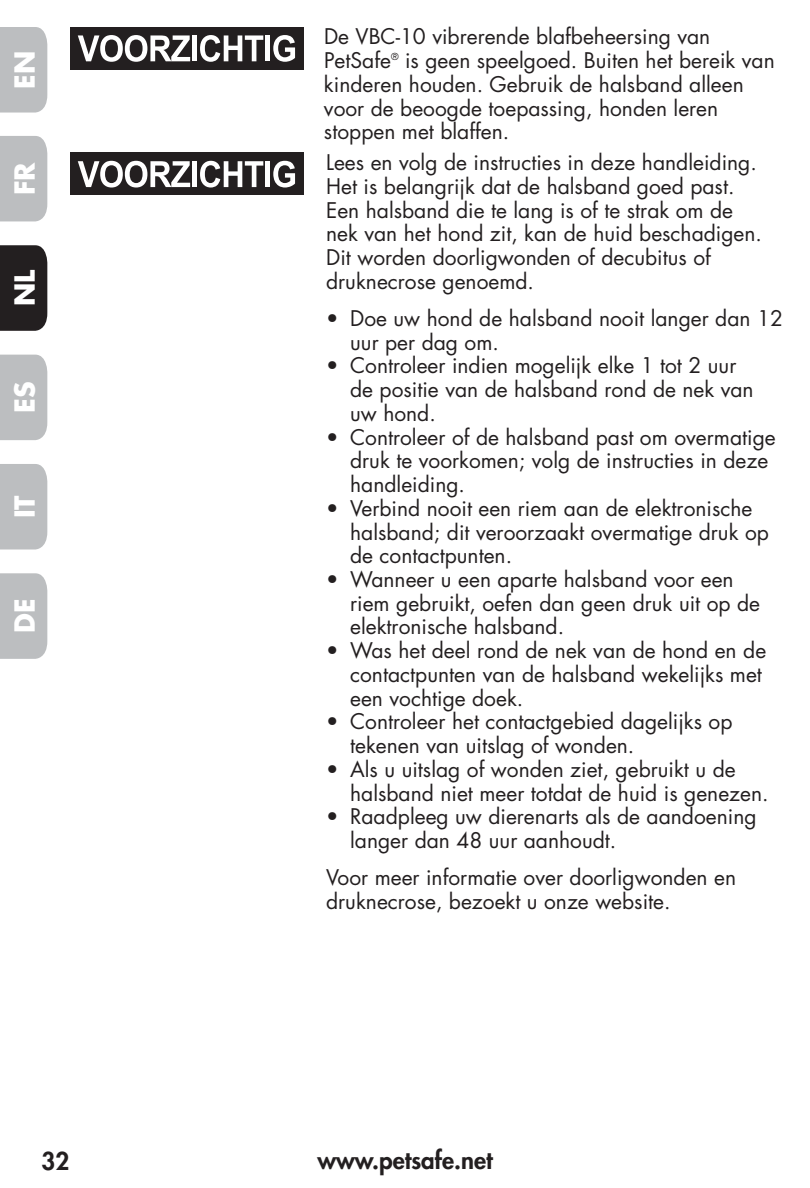
<style>
.page{position:relative;width:810px;height:1188px;background:#fff}
.page>*{position:absolute;margin:0;border:0;box-sizing:border-box;transform-origin:0 0}
.t1{font:700 27px "Futura Std";color:#fff}
.t2{font:800 24px "Futura Std";color:#231f20}
.t3{font:21px/23.7px "Futura Std";color:#231f20}
</style>
<div class="page">
<div style="left:0;top:136px;width:47px;height:85px;background:#bcbec0"></div>
<div style="left:0;top:245px;width:47px;height:86px;background:#231f20"></div>
<div style="left:0;top:355px;width:47px;height:85px;background:#bcbec0"></div>
<div style="left:0;top:464px;width:47px;height:86px;background:#bcbec0"></div>
<div style="left:0;top:573px;width:47px;height:86px;background:#bcbec0"></div>
<div style="left:0;top:27px;width:47px;height:86px;background:#bcbec0"></div>
<div style="left:70px;top:27px;width:233px;height:42px;background:#231f20"></div>
<svg style="left:78px;top:35px;width:112px;height:27px"></svg>
<div style="left:192px;top:35px;width:5px;height:26px;background:#fff"></div>
<svg style="left:200px;top:35px;width:63px;height:27px"></svg>
<hr style="left:266px;top:35px;width:4px;height:26px;background:#fff">
<svg style="left:273px;top:35px;width:22px;height:27px"></svg>
<div style="left:70px;top:153px;width:233px;height:42px;background:#231f20"></div>
<svg style="left:78px;top:161px;width:112px;height:27px"></svg>
<div style="left:192px;top:161px;width:5px;height:26px;background:#fff"></div>
<svg style="left:200px;top:161px;width:63px;height:27px"></svg>
<hr style="left:266px;top:161px;width:4px;height:26px;background:#fff">
<svg style="left:273px;top:161px;width:22px;height:27px"></svg>
<p class="t1" style="left:7px;top:89px;width:39px;rotate:-90deg">EN</p>
<p class="t1" style="left:7px;top:195px;width:35px;rotate:-90deg">FR</p>
<p class="t1" style="left:7px;top:306px;width:38px;rotate:-90deg">NL</p>
<p class="t1" style="left:7px;top:413px;width:33px;rotate:-90deg">ES</p>
<p class="t1" style="left:7px;top:518px;width:25px;rotate:-90deg">IT</p>
<p class="t1" style="left:7px;top:633px;width:36px;rotate:-90deg">DE</p>
<p class="t3" style="left:324px;top:25px;width:452px">De VBC-10 vibrerende blafbeheersing van PetSafe<sup>®</sup> is geen speelgoed. Buiten het bereik van kinderen houden. Gebruik de halsband alleen voor de beoogde toepassing, honden leren stoppen met blaffen.</p>
<p class="t3" style="left:326px;top:151px;width:437px">Lees en volg de instructies in deze handleiding.<br>Het is belangrijk dat de halsband goed past.<br>Een halsband die te lang is of te strak om de nek van het hond zit, kan de huid beschadigen.<br>Dit worden doorligwonden of decubitus of druknecrose genoemd.</p>
<p class="t3" style="left:350px;top:307px;width:434px;text-indent:-24px">• Doe uw hond de halsband nooit langer dan 12 uur per dag om.</p>
<p class="t3" style="left:350px;top:354px;width:405px;text-indent:-24px">• Controleer indien mogelijk elke 1 tot 2 uur de positie van de halsband rond de nek van uw hond.</p>
<p class="t3" style="left:350px;top:425px;width:427px;text-indent:-24px">• Controleer of de halsband past om overmatige druk te voorkomen; volg de instructies in deze handleiding.</p>
<p class="t3" style="left:350px;top:496px;width:420px;text-indent:-24px">• Verbind nooit een riem aan de elektronische halsband; dit veroorzaakt overmatige druk op de contactpunten.</p>
<p class="t3" style="left:350px;top:568px;width:412px;text-indent:-24px">• Wanneer u een aparte halsband voor een riem gebruikt, oefen dan geen druk uit op de elektronische halsband.</p>
<p class="t3" style="left:350px;top:639px;width:418px;text-indent:-24px">• Was het deel rond de nek van de hond en de contactpunten van de halsband wekelijks met een vochtige doek.</p>
<p class="t3" style="left:350px;top:710px;width:384px;text-indent:-24px">• Controleer het contactgebied dagelijks op tekenen van uitslag of wonden.</p>
<p class="t3" style="left:350px;top:757px;width:420px;text-indent:-24px">• Als u uitslag of wonden ziet, gebruikt u de halsband niet meer totdat de huid is genezen.</p>
<p class="t3" style="left:350px;top:805px;width:408px;text-indent:-24px">• Raadpleeg uw dierenarts als de aandoening langer dan 48 uur aanhoudt.</p>
<p class="t3" style="left:326px;top:866px;width:412px">Voor meer informatie over doorligwonden en druknecrose, bezoekt u onze website.</p>
<p class="t2" style="left:41px;top:1146px;width:29px">32</p>
<p class="t2" style="left:317px;top:1145px;width:177px">www.petsafe.net</p>
</div>
